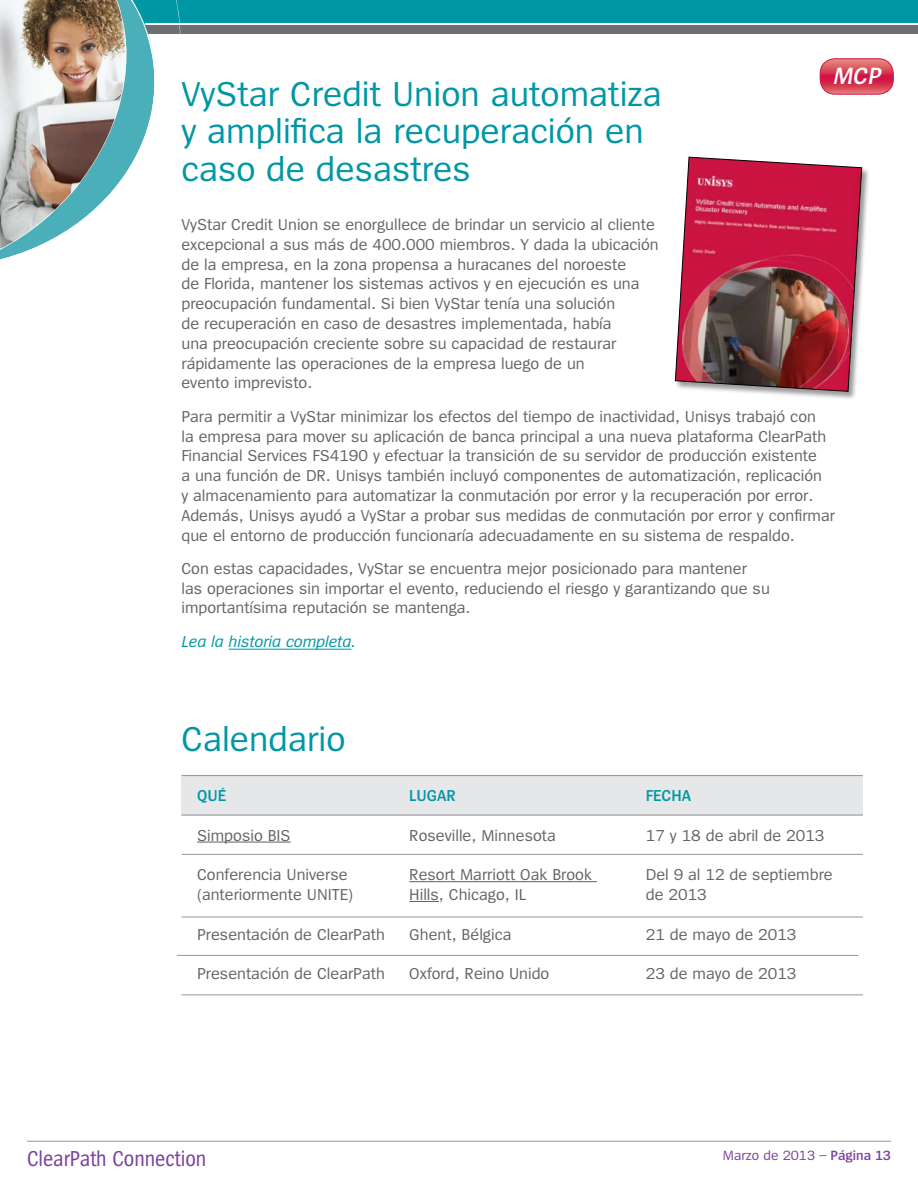
<style>
.page{position:relative;width:918px;height:1188px;background:#fff}
.page>*{position:absolute;margin:0;border:0;box-sizing:border-box;transform-origin:0 0}
.t1{font:36px/37.5px "Spiegel";color:#0097a5}
.t2{font:italic 600 24.6px "Spiegel";color:#fff}
.t3{font:22.5px "Spiegel Cd";color:#7c439a}
.t4{font:16.5px/19.8px "Spiegel";color:#636466}
.t5{font:italic 16.5px "Spiegel";color:#0097a5}
.t6{font:600 16.5px "Spiegel";color:#0097a5}
.t7{font:13.95px "Spiegel";color:#7c439a}
.s1{font-weight:600}
</style>
<div class="page">
<div style="left:0;top:0;width:918px;height:22px;background:#0097a5"></div>
<div style="left:0;top:25px;width:918px;height:9px;background:#6d6e71"></div>
<img style="left:0;top:0;width:156px;height:260px">
<hr style="left:27px;top:1141px;width:864px;height:1px;background:#939598">
<hr style="left:229px;top:649px;width:122px;height:1px;background:#0097a5">
<div style="left:675px;top:157px;width:196px;height:244px;background:#000;opacity:.4"></div>
<img style="left:675px;top:156px;width:187px;height:236px">
<div style="left:181px;top:775px;width:682px;height:40px;background:#e6e7e8"></div>
<hr style="left:197px;top:842px;width:94px;height:1px;background:#636466">
<hr style="left:409px;top:881px;width:188px;height:1px;background:#636466">
<hr style="left:409px;top:901px;width:30px;height:1px;background:#636466">
<hr style="left:181px;top:815px;width:682px;height:1px;background:#939598">
<hr style="left:181px;top:775px;width:682px;height:1px;background:#939598">
<hr style="left:181px;top:854px;width:682px;height:1px;background:#939598">
<hr style="left:181px;top:917px;width:682px;height:1px;background:#939598">
<hr style="left:177px;top:955px;width:681px;height:1px;background:#939598">
<hr style="left:181px;top:995px;width:682px;height:1px;background:#939598">
<svg style="left:820px;top:60px;width:72px;height:34px;background:#da4a5f"></svg>
<div style="left:820px;top:58px;width:74px;height:37px;border:1px solid #d31245;border-radius:15px"></div>
<h2 class="t2" style="left:832px;top:64px;width:54px">MCP</h2>
<h1 class="t1" style="left:181px;top:76px;width:482px">VyStar Credit Union automatiza y amplifica la recuperación en caso de desastres</h1>
<p class="t4" style="left:181px;top:215px;width:479px">VyStar Credit Union se enorgullece de brindar un servicio al cliente excepcional a sus más de 400.000 miembros. Y dada la ubicación de la empresa, en la zona propensa a huracanes del noroeste<br>de Florida, mantener los sistemas activos y en ejecución es una preocupación fundamental. Si bien VyStar tenía una solución<br>de recuperación en caso de desastres implementada, había<br>una preocupación creciente sobre su capacidad de restaurar rápidamente las operaciones de la empresa luego de un<br>evento imprevisto.</p>
<p class="t4" style="left:181px;top:407px;width:655px">Para permitir a VyStar minimizar los efectos del tiempo de inactividad, Unisys trabajó con<br>la empresa para mover su aplicación de banca principal a una nueva plataforma ClearPath Financial Services FS4190 y efectuar la transición de su servidor de producción existente<br>a una función de DR. Unisys también incluyó componentes de automatización, replicación<br>y almacenamiento para automatizar la conmutación por error y la recuperación por error.<br>Además, Unisys ayudó a VyStar a probar sus medidas de conmutación por error y confirmar que el entorno de producción funcionaría adecuadamente en su sistema de respaldo.</p>
<p class="t4" style="left:181px;top:559px;width:590px">Con estas capacidades, VyStar se encuentra mejor posicionado para mantener las operaciones sin importar el evento, reduciendo el riesgo y garantizando que su importantísima reputación se mantenga.</p>
<p class="t5" style="left:181px;top:633px;width:176px">Lea la historia completa.</p>
<h1 class="t1" style="left:181px;top:721px;width:166px">Calendario</h1>
<p class="t6" style="left:197px;top:787px;width:31px">QUÉ</p>
<p class="t4" style="left:197px;top:826px;width:95px">Simposio BIS</p>
<p class="t4" style="left:197px;top:865px;width:158px">Conferencia Universe (anteriormente UNITE)</p>
<p class="t4" style="left:197px;top:925px;width:189px">Presentación de ClearPath</p>
<p class="t4" style="left:197px;top:964px;width:189px">Presentación de ClearPath</p>
<p class="t6" style="left:409px;top:787px;width:10px">LUGAR</p>
<p class="t4" style="left:409px;top:826px;width:148px">Roseville, Minnesota</p>
<p class="t4" style="left:409px;top:865px;width:184px">Resort Marriott Oak Brook<br>Hills, Chicago, IL</p>
<p class="t4" style="left:409px;top:925px;width:104px">Ghent, Bélgica</p>
<p class="t4" style="left:409px;top:964px;width:142px">Oxford, Reino Unido</p>
<p class="t6" style="left:646px;top:787px;width:46px">FECHA</p>
<p class="t4" style="left:646px;top:826px;width:180px">17 y 18 de abril de 2013</p>
<p class="t4" style="left:646px;top:865px;width:188px">Del 9 al 12 de septiembre de 2013</p>
<p class="t4" style="left:646px;top:925px;width:152px">21 de mayo de 2013</p>
<p class="t4" style="left:646px;top:964px;width:152px">23 de mayo de 2013</p>
<h3 class="t3" style="left:27px;top:1148px;width:181px">ClearPath Connection</h3>
<p class="t7" style="left:723px;top:1148px;width:170px">Marzo de 2013 – <span class="s1">PÁGINA 13</span></p>
</div>
